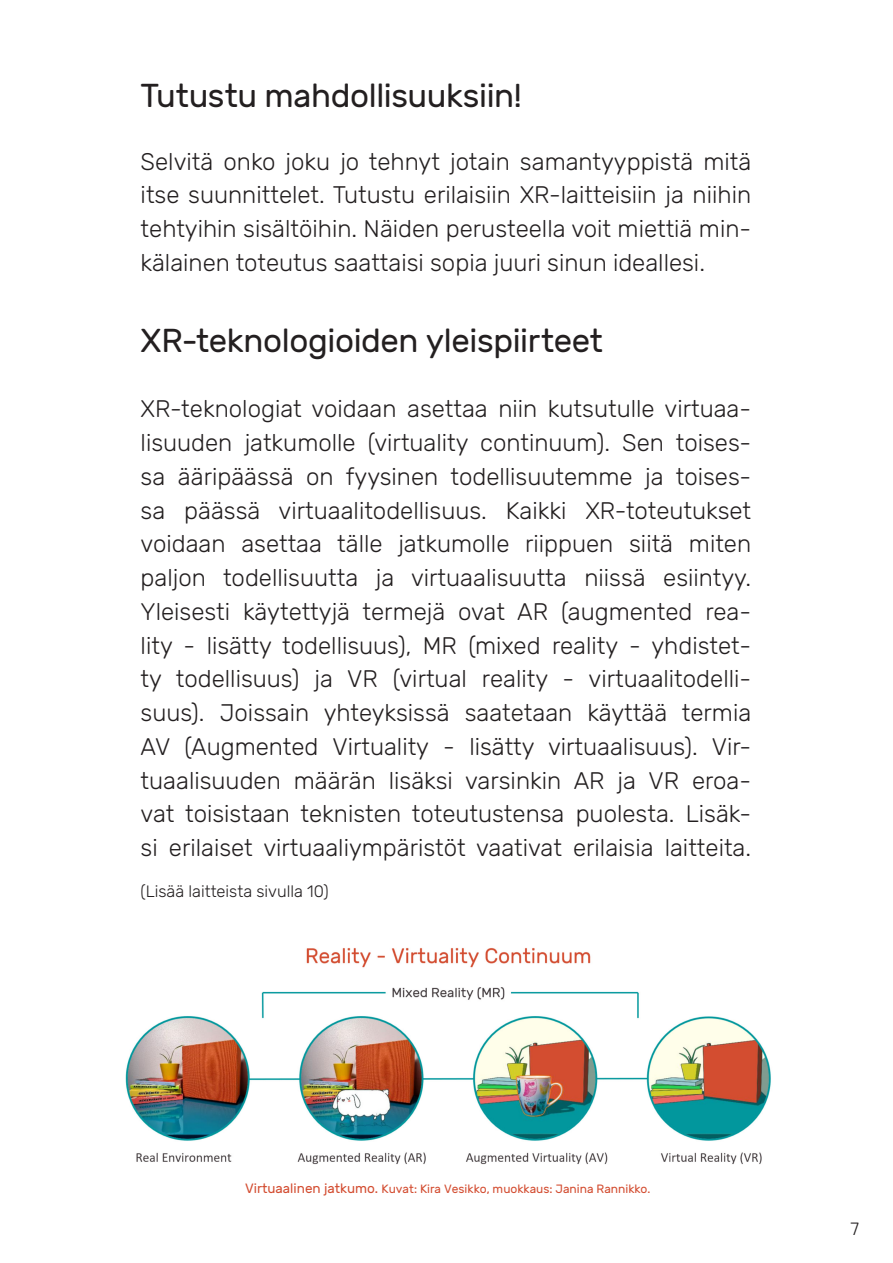
<style>
.page{position:relative;width:893px;height:1263px;background:#fff}
.page>*{position:absolute;margin:0;border:0;box-sizing:border-box;transform-origin:0 0}
.Alaotsikko_H3{font:33px "Rubik";letter-spacing:-.01em;color:#231f20}
.Leipis{font:300 24px/33.8px "Rubik";color:#231f20;text-align:justify}
.t1{font:18px "Exo 2";color:#231f20}
.Leipis-2{font:300 16.5px "Rubik";color:#231f20}
.t2{font:12px "Rubik";color:#d34d31}
.s1{font-size:13.5px}
</style>
<div class="page">
<img style="left:125px;top:948px;width:646px;height:217px">
<h3 class="Alaotsikko_H3" style="left:141px;top:78px;width:383px">Tutustu mahdollisuuksiin!</h3>
<p class="Leipis" style="left:141px;top:145px;width:612px">Selvitä onko joku jo tehnyt jotain samantyyppistä mitä itse suunnittelet. Tutustu erilaisiin XR-laitteisiin ja niihin tehtyihin sisältöihin. Näiden perusteella voit miettiä min&shy;kälainen toteutus saattaisi sopia juuri sinun ideallesi.</p>
<h3 class="Alaotsikko_H3" style="left:141px;top:322px;width:464px">XR-teknologioiden yleispiirteet</h3>
<p class="Leipis" style="left:141px;top:393px;width:612px">XR-teknologiat voidaan asettaa niin kutsutulle virtuaa&shy;lisuuden jatkumolle (virtuality continuum). Sen toises&shy;sa ääripäässä on fyysinen todellisuutemme ja toises&shy;sa päässä virtuaalitodellisuus. Kaikki XR-toteutukset voidaan asettaa tälle jatkumolle riippuen siitä miten paljon todellisuutta ja virtuaalisuutta niissä esiintyy.<br>Yleisesti käytettyjä termejä ovat AR (augmented rea&shy;lity - lisätty todellisuus), MR (mixed reality - yhdistet&shy;ty todellisuus) ja VR (virtual reality - virtuaalitodelli&shy;suus). Joissain yhteyksissä saatetaan käyttää termia AV (Augmented Virtuality - lisätty virtuaalisuus). Vir&shy;tuaalisuuden määrän lisäksi varsinkin AR ja VR eroa&shy;vat toisistaan teknisten toteutustensa puolesta. Lisäk&shy;si erilaiset virtuaaliympäristöt vaativat erilaisia laitteita.</p>
<p class="Leipis-2" style="left:141px;top:882px;width:190px">(Lisää laitteista sivulla 10)</p>
<p class="t2" style="left:245px;top:1183px;width:407px"><span class="s1">Virtuaalinen jatkumo.</span> Kuvat: Kira Vesikko, muokkaus: Janina Rannikko.</p>
<p class="t1" style="left:850px;top:1216px;width:11px">7</p>
</div>
